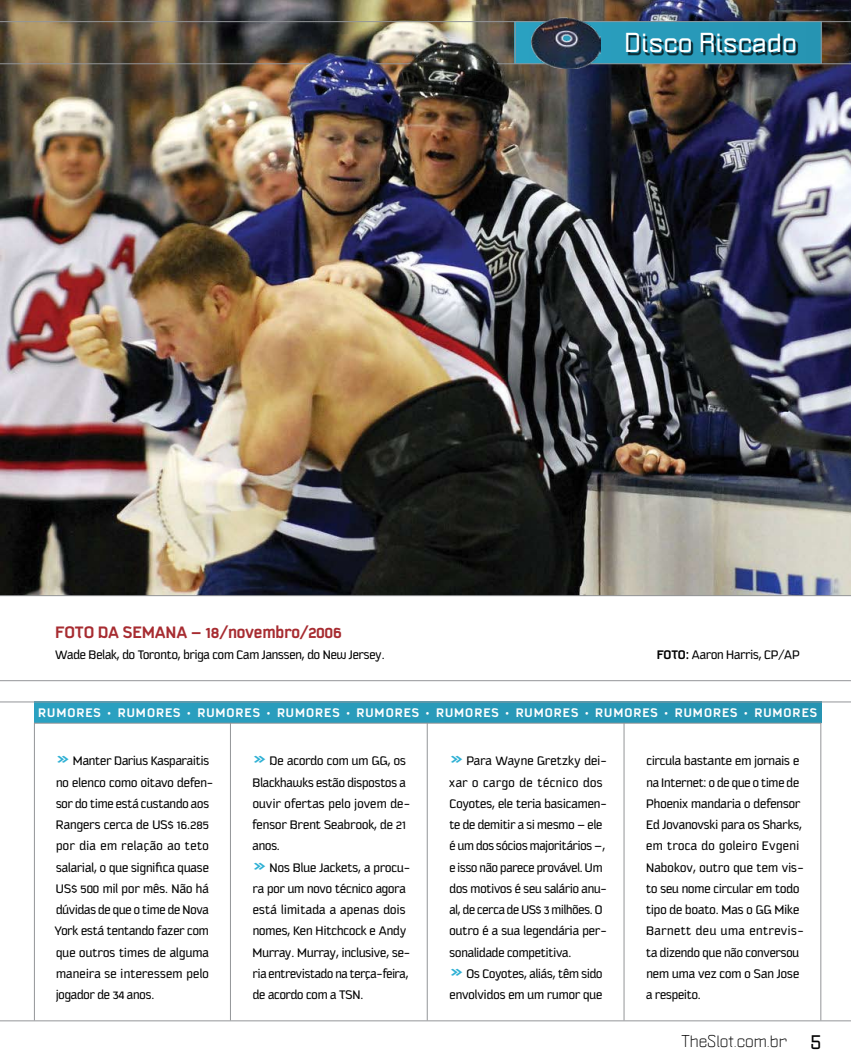
<style>
.page{position:relative;width:851px;height:1063px;background:#fff}
.page>*{position:absolute;margin:0;border:0;box-sizing:border-box;transform-origin:0 0}
.t1{font:700 24px "Politica XT";letter-spacing:.005em;color:#fff}
.t2{font:700 24px "Politica XT";color:#2db0d4}
.t3{font:700 18px "Kautiva Pro";color:#a72c31}
.t4{font:15px "Politica XT";color:#000}
.t5{font:13.5px/21.3px "Kautiva Pro";color:#000}
.t6{font:700 13.5px "Kautiva Pro";letter-spacing:.07em;color:#fff}
.s1{font-weight:700}
</style>
<div class="page">
<div style="left:34px;top:702px;width:787px;height:21px;background:#289bba"></div>
<img style="left:0;top:0;width:850px;height:595px">
<div style="left:514px;top:21px;width:307px;height:43px;background:linear-gradient(to bottom,#2aa1c1,#2aa1c1)"></div>
<div style="left:600px;top:23px;width:236px;height:45px;background:#000;opacity:.75"></div>
<hr style="left:0;top:595px;width:850px;height:1px;background:#939598">
<hr style="left:514px;top:21px;width:1px;height:43px;background:#939598">
<hr style="left:820px;top:21px;width:1px;height:43px;background:#939598">
<hr style="left:0;top:21px;width:850px;height:1px;background:#939598">
<hr style="left:0;top:63px;width:850px;height:1px;background:#939598">
<hr style="left:230px;top:723px;width:1px;height:297px;background:#939598">
<hr style="left:820px;top:723px;width:1px;height:297px;background:#939598">
<hr style="left:623px;top:723px;width:1px;height:297px;background:#939598">
<hr style="left:427px;top:723px;width:1px;height:297px;background:#939598">
<hr style="left:34px;top:723px;width:1px;height:297px;background:#939598">
<hr style="left:0;top:680px;width:850px;height:1px;background:#939598">
<hr style="left:0;top:1020px;width:850px;height:1px;background:#939598">
<hr style="left:0;top:702px;width:850px;height:1px;background:#939598">
<hr style="left:34px;top:723px;width:787px;height:1px;background:#939598">
<img style="left:531px;top:17px;width:69px;height:51px">
<img style="left:291px;top:34px;width:211px;height:62px">
<h2 class="t3" style="left:55px;top:622px;width:288px">FOTO DA SEMANA — 18/novembro/2006</h2>
<h1 class="t1" style="left:624px;top:26px;width:174px">Disco Riscado</h1>
<p class="t5" style="left:55px;top:644px;width:331px">Wade Belak, do Toronto, briga com Cam Janssen, do New Jersey.</p>
<p class="t5" style="left:656px;top:644px;width:144px"><span class="s1">FOTO:</span> Aaron Harris, CP/AP</p>
<p class="t6" style="left:38px;top:705px;width:780px">RUMORES • RUMORES • RUMORES • RUMORES • RUMORES • RUMORES • RUMORES • RUMORES • RUMORES • RUMORES</p>
<h1 class="t2" style="left:56px;top:740px;width:16px">»</h1>
<p class="t5" style="left:449px;top:751px;width:159px;text-indent:17px">Para Wayne Gretzky dei&shy;xar o cargo de técnico dos<br>Coyotes, ele teria basicamen&shy;te de demitir a si mesmo — ele é um dos sócios majoritários —, e isso não parece provável. Um dos motivos é seu salário anu&shy;al, de cerca de US$ 3 milhões. O outro é a sua legendária per&shy;sonalidade competitiva.</p>
<p class="t5" style="left:449px;top:963px;width:154px;text-align:right">Os Coyotes, aliás, têm sido envolvidos em um rumor que</p>
<p class="t5" style="left:252px;top:751px;width:159px;text-indent:17px">De acordo com um GG, os<br>Blackhawks estão dispostos a ouvir ofertas pelo jovem de&shy;fensor Brent Seabrook, de 21 anos.</p>
<p class="t5" style="left:252px;top:857px;width:159px;text-indent:17px">Nos Blue Jackets, a procu&shy;ra por um novo técnico agora está limitada a apenas dois nomes, Ken Hitchcock e Andy<br>Murray. Murray, inclusive, se&shy;ria entrevistado na terça-feira, de acordo com a TSN.</p>
<p class="t5" style="left:55px;top:751px;width:160px;text-indent:18px">Manter Darius Kasparaitis no elenco como oitavo defen&shy;sor do time está custando aos<br>Rangers cerca de US$ 16.285 por dia em relação ao teto salarial, o que significa quase<br>US$ 500 mil por mês. Não há dúvidas de que o time de Nova<br>York está tentando fazer com que outros times de alguma maneira se interessem pelo jogador de 34 anos.</p>
<h1 class="t2" style="left:252px;top:740px;width:16px">»</h1>
<h1 class="t2" style="left:449px;top:740px;width:16px">»</h1>
<h1 class="t2" style="left:252px;top:846px;width:16px">»</h1>
<h1 class="t2" style="left:449px;top:953px;width:16px">»</h1>
<p class="t5" style="left:646px;top:751px;width:159px">circula bastante em jornais e na Internet: o de que o time de<br>Phoenix mandaria o defensor<br>Ed Jovanovski para os Sharks, em troca do goleiro Evgeni<br>Nabokov, outro que tem vis&shy;to seu nome circular em todo tipo de boato. Mas o GG Mike<br>Barnett deu uma entrevis&shy;ta dizendo que não conversou nem uma vez com o San Jose a respeito.</p>
<p class="t4" style="left:681px;top:1032px;width:107px">TheSlot.com.br</p>
</div>
